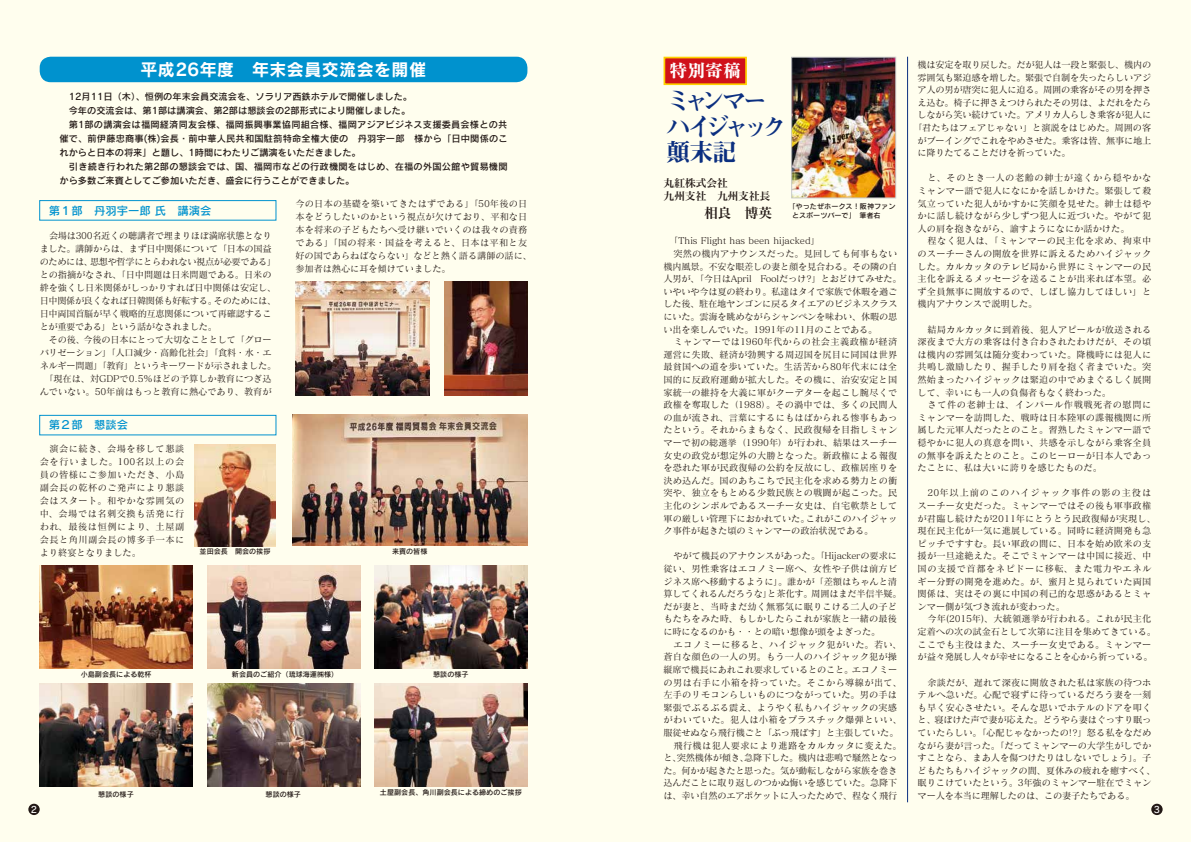
<style>
.page{position:relative;width:1191px;height:842px;background:#fffeee}
.page>*{position:absolute;margin:0;border:0;box-sizing:border-box;transform-origin:0 0}
.t1{font:24.8px/26px "Midashi Min Pro MA31";letter-spacing:-.22em;color:#0b2f80}
.t2{font:24.1px "Midashi Min Pro MA31";color:#0b2f80}
.t3{font:17.9px "Matisse Pro B";color:#fff}
.t4{font:17px "Rodin Pro B";letter-spacing:.025em;color:#fff}
.t5{font:13.5px "Hira Min Pro W6";color:#221815}
.t6{font:11.3px "Rodin Pro DB";color:#0092ce}
.t7{font:10.6px/13px "Hira Min Pro W6";letter-spacing:.01em;color:#221815}
.t8{font:9.2px/12.6px "Matisse Pro M";color:#221815;text-align:justify}
.t9{font:9.2px "Matisse Pro M";letter-spacing:-.025em;color:#221815}
.t10{font:9.2px/13px "Matisse Pro M";letter-spacing:-.03em;color:#221815}
.t11{font:9.2px/14px "Rodin Pro DB";color:#221815}
.t12{font:9.2px "Matisse Pro M";letter-spacing:.04em;color:#221815}
.t13{font:9.2px "Matisse Pro M";letter-spacing:-.02em;color:#221815}
.t14{font:9.2px "Matisse Pro M";letter-spacing:.02em;color:#221815}
.t15{font:9.2px "Matisse Pro M";letter-spacing:.035em;color:#221815}
.t16{font:9px "Rodin Pro DB";color:#fff}
.t17{font:7.1px/8.9px "Rodin Pro DB";color:#221815}
</style>
<div class="page">
<div style="left:1151px;top:804px;width:11px;height:11px;background:#221815;border-radius:50%"></div>
<div style="left:28px;top:804px;width:12px;height:11px;background:#221815;border-radius:50%"></div>
<div style="left:40px;top:57px;width:487px;height:25px;background:#0092ce;border-radius:11px"></div>
<img style="left:295px;top:282px;width:134px;height:113px">
<img style="left:444px;top:282px;width:83px;height:113px">
<div style="left:39px;top:200px;width:237px;height:21px;border:1px solid #0092ce"></div>
<div style="left:39px;top:415px;width:237px;height:20px;border:1px solid #0092ce"></div>
<div style="left:664px;top:58px;width:82px;height:26px;background:#d0121b"></div>
<div style="left:663px;top:57px;width:84px;height:28px;border:2px solid #fdd000"></div>
<hr style="left:907px;top:57px;width:1px;height:745px;background:#0b2f80">
<img style="left:793px;top:59px;width:101px;height:137px">
<div style="left:791px;top:57px;width:105px;height:141px;border:1px solid #c9caca"></div>
<img style="left:194px;top:444px;width:81px;height:102px">
<img style="left:292px;top:415px;width:235px;height:131px">
<img style="left:207px;top:566px;width:153px;height:103px">
<img style="left:207px;top:683px;width:153px;height:103px">
<img style="left:40px;top:683px;width:153px;height:103px">
<img style="left:40px;top:565px;width:153px;height:103px">
<img style="left:374px;top:683px;width:153px;height:103px">
<img style="left:374px;top:565px;width:153px;height:103px">
<h3 class="t4" style="left:140px;top:58px;width:287px">平成26年度　年末会員交流会を開催</h3>
<p class="t11" style="left:60px;top:89px;width:450px">　12月11日（木）、恒例の年末会員交流会を、ソラリア西鉄ホテルで開催しました。<br>　今年の交流会は、第1部は講演会、第2部は懇談会の2部形式により開催しました。<br>　第1部の講演会は福岡経済同友会様、福岡振興事業協同組合様、福岡アジアビジネス支援委員会様との共催で、前伊藤忠商事(株)会長・前中華人民共和国駐箚特命全権大使の　丹羽宇一郎　様から「日中関係のこれからと日本の将来」と題し、1時間にわたりご講演をいただきました。<br>　引き続き行われた第2部の懇談会では、国、福岡市などの行政機関をはじめ、在福の外国公館や貿易機関から多数ご来賓としてご参加いただき、盛会に行うことができました。</p>
<p class="t6" style="left:49px;top:203px;width:164px">第１部　丹羽宇一郎 氏　講演会</p>
<p class="t10" style="left:40px;top:228px;width:238px">　会場は300名近くの聴講者で埋まりほぼ満席状態となりました。講師からは、まず日中関係について「日本の国益のためには、思想や哲学にとらわれない視点が必要である」との指摘がなされ、「日中問題は日米問題である。日米の絆を強くし日米関係がしっかりすれば日中関係は安定し、日中関係が良くなれば日韓関係も好転する。そのためには、日中両国首脳が早く戦略的互恵関係について再確認することが重要である」という話がなされました。<br>　その後、今後の日本にとって大切なこととして「グローバリゼーション」「人口減少・高齢化社会」「食料・水・エネルギー問題」「教育」というキーワードが示されました。　「現在は、対GDPで0.5%ほどの予算しか教育につぎ込んでいない。50年前はもっと教育に熱心であり、教育が</p>
<p class="t6" style="left:49px;top:418px;width:81px">第２部　懇談会</p>
<p class="t8" style="left:295px;top:197px;width:238px;line-height:13px;text-align:left">今の日本の基礎を築いてきたはずである」「50年後の日本をどうしたいのかという視点が欠けており、平和な日本を将来の子どもたちへ受け継いでいくのは我々の責務である」「国の将来・国益を考えると、日本は平和と友好の国であらねばならない」などと熱く語る講師の話に、参加者は熱心に耳を傾けていました。</p>
<p class="t8" style="left:40px;top:442px;width:146px;line-height:13px">　演会に続き、会場を移して懇談会を行いました。100名以上の会員の皆様にご参加いただき、小島副会長の乾杯のご発声により懇談会はスタート。和やかな雰囲気の中、会場では名刺交換も活発に行われ、最後は恒例により、土屋副会長と角川副会長の博多手一本により終宴となりました。</p>
<p class="t17" style="left:200px;top:547px;width:72px">並田会長　開会の挨拶</p>
<p class="t17" style="left:392px;top:547px;width:37px">来賓の皆様</p>
<p class="t17" style="left:81px;top:669px;width:72px">小島副会長による乾杯</p>
<p class="t17" style="left:232px;top:669px;width:108px">新会員のご紹介（琉球海運㈱様）</p>
<p class="t17" style="left:433px;top:669px;width:37px">懇談の様子</p>
<p class="t17" style="left:98px;top:789px;width:37px">懇談の様子</p>
<p class="t17" style="left:266px;top:789px;width:37px">懇談の様子</p>
<p class="t17" style="left:380px;top:788px;width:143px">土屋副会長、角川副会長による締めのご挨拶</p>
<h3 class="t3" style="left:669px;top:59px;width:73px">特別寄稿</h3>
<h1 class="t1" style="left:666px;top:85px;width:121px">ミャンマーハイジャック</h1>
<h2 class="t2" style="left:666px;top:134px;width:72px">顛末記</h2>
<p class="t7" style="left:663px;top:175px;width:109px">丸紅株式会社<br>九州支社　九州支社長</p>
<h3 class="t5" style="left:704px;top:201px;width:69px">相良　博英</h3>
<p class="t17" style="left:792px;top:201px;width:105px;text-indent:-4px">「やったぜホークス！阪神ファンとスポーツバーで」　筆者右</p>
<p class="t8" style="left:669px;top:234px;width:153px">「This Flight has been hijacked」</p>
<p class="t8" style="left:673px;top:247px;width:225px">突然の機内アナウンスだった。見回しても何事もない</p>
<p class="t9" style="left:663px;top:260px;width:235px">機内風景。不安な眼差しの妻と顔を見合わる。その隣の白</p>
<p class="t9" style="left:663px;top:273px;width:240px">人男が、｢今日はApril　Foolだっけ?｣とおどけてみせた。</p>
<p class="t9" style="left:663px;top:286px;width:235px">いやいや今は夏の終わり。私達はタイで家族で休暇を過ご</p>
<p class="t9" style="left:663px;top:298px;width:235px">した後、駐在地ヤンゴンに戻るタイエアのビジネスクラス</p>
<p class="t9" style="left:663px;top:311px;width:235px">にいた。雲海を眺めながらシャンペンを味わい、休暇の思</p>
<p class="t9" style="left:663px;top:323px;width:215px">い出を楽しんでいた。1991年の11月のことである。</p>
<p class="t12" style="left:673px;top:336px;width:225px">ミャンマーでは1960年代からの社会主義政権が経済</p>
<p class="t8" style="left:663px;top:348px;width:235px">運営に失敗、経済が勃興する周辺国を尻目に同国は世界</p>
<p class="t8" style="left:663px;top:360px;width:235px">最貧国への道を歩いていた。生活苦から80年代末には全</p>
<p class="t8" style="left:663px;top:373px;width:235px">国的に反政府運動が拡大した。その機に、治安安定と国</p>
<p class="t8" style="left:663px;top:386px;width:235px">家統一の維持を大義に軍がクーデターを起こし腕尽くで</p>
<p class="t14" style="left:663px;top:399px;width:235px">政権を奪取した（1988）。その渦中では、多くの民間人</p>
<p class="t8" style="left:663px;top:411px;width:235px">の血が流され、言葉にするにもはばかられる惨事もあっ</p>
<p class="t8" style="left:663px;top:423px;width:235px">たという。それからまもなく、民政復帰を目指しミャン</p>
<p class="t8" style="left:663px;top:436px;width:235px">マーで初の総選挙（1990年）が行われ、結果はスーチー</p>
<p class="t8" style="left:663px;top:449px;width:235px">女史の政党が想定外の大勝となった。新政権による報復</p>
<p class="t8" style="left:663px;top:461px;width:235px">を恐れた軍が民政復帰の公約を反故にし、政権居座りを</p>
<p class="t8" style="left:663px;top:474px;width:235px">決め込んだ。国のあちこちで民主化を求める勢力との衝</p>
<p class="t8" style="left:663px;top:486px;width:235px">突や、独立をもとめる少数民族との戦闘が起こった。民</p>
<p class="t8" style="left:663px;top:499px;width:235px">主化のシンボルであるスーチー女史は、自宅軟禁として</p>
<p class="t8" style="left:663px;top:512px;width:235px">軍の厳しい管理下におかれていた。これがこのハイジャッ</p>
<p class="t8" style="left:663px;top:524px;width:211px">ク事件が起きた頃のミャンマーの政治状況である。</p>
<p class="t8" style="left:663px;top:549px;width:240px;text-align:left;text-indent:10px">やがて機長のアナウンスがあった。「Hijackerの要求に従い、男性乗客はエコノミー席へ、女性や子供は前方ビジネス席へ移動するように」。誰かが「差額はちゃんと清算してくれるんだろうな」と茶化す。周囲はまだ半信半疑。だが妻と、当時まだ幼く無邪気に眠りこける二人の子どもたちをみた時、もしかしたらこれが家族と一緒の最後に時になるのかも・・との暗い想像が頭をよぎった。</p>
<p class="t12" style="left:673px;top:638px;width:230px">エコノミーに移ると、ハイジャック犯がいた。若い、</p>
<p class="t8" style="left:663px;top:650px;width:235px">蒼白な顔色の一人の男。もう一人のハイジャック犯が操</p>
<p class="t13" style="left:663px;top:664px;width:235px">縦席で機長にあれこれ要求しているとのこと。エコノミー</p>
<p class="t12" style="left:663px;top:676px;width:240px">の男は右手に小箱を持っていた。そこから導線が出て、</p>
<p class="t8" style="left:663px;top:688px;width:235px">左手のリモコンらしいものにつながっていた。男の手は</p>
<p class="t8" style="left:663px;top:701px;width:235px">緊張でぶるぶる震え、ようやく私もハイジャックの実感</p>
<p class="t12" style="left:663px;top:714px;width:240px">がわいていた。犯人は小箱をプラスチック爆弾といい、</p>
<p class="t13" style="left:663px;top:727px;width:236px">服従せぬなら飛行機ごと「ぶっ飛ばす」と主張していた。</p>
<p class="t15" style="left:673px;top:739px;width:230px">飛行機は犯人要求により進路をカルカッタに変えた。</p>
<p class="t9" style="left:663px;top:752px;width:235px">と、突然機体が傾き、急降下した。機内は悲鳴で騒然となっ</p>
<p class="t9" style="left:663px;top:764px;width:235px">た。何かが起きたと思った。気が動転しながら家族を巻き</p>
<p class="t9" style="left:663px;top:777px;width:235px">込んだことに取り返しのつかぬ悔いを感じていた。急降下</p>
<p class="t9" style="left:663px;top:790px;width:235px">は、幸い自然のエアポケットに入ったためで、程なく飛行</p>
<p class="t9" style="left:917px;top:59px;width:235px">機は安定を取り戻した。だが犯人は一段と緊張し、機内の</p>
<p class="t9" style="left:917px;top:71px;width:235px">雰囲気も緊迫感を増した。緊張で自制を失ったらしいアジ</p>
<p class="t9" style="left:917px;top:84px;width:235px">ア人の男が唐突に犯人に迫る。周囲の乗客がその男を押さ</p>
<p class="t9" style="left:917px;top:97px;width:235px">え込む。椅子に押さえつけられたその男は、よだれをたら</p>
<p class="t9" style="left:917px;top:109px;width:235px">しながら笑い続けていた。アメリカ人らしき乗客が犯人に</p>
<p class="t8" style="left:913px;top:121px;width:240px">「君たちはフェアじゃない」と演説をはじめた。周囲の客</p>
<p class="t9" style="left:917px;top:134px;width:235px">がブーイングでこれをやめさせた。乗客は皆、無事に地上</p>
<p class="t9" style="left:917px;top:147px;width:154px">に降りたてることだけを祈っていた。</p>
<p class="t8" style="left:917px;top:171px;width:235px;text-indent:10px">と、そのとき一人の老齢の紳士が遠くから穏やかなミャンマー語で犯人になにかを話しかけた。緊張して殺気立っていた犯人がかすかに笑顔を見せた。紳士は穏やかに話し続けながら少しずつ犯人に近づいた。やがて犯人の肩を抱きながら、諭すようになにか話かけた。</p>
<p class="t8" style="left:917px;top:234px;width:235px;text-indent:10px">程なく犯人は、「ミャンマーの民主化を求め、拘束中のスーチーさんの開放を世界に訴えるためハイジャックした。カルカッタのテレビ局から世界にミャンマーの民主化を訴えるメッセージを送ることが出来れば本望。必ず全員無事に開放するので、しばし協力してほしい」と機内アナウンスで説明した。</p>
<p class="t8" style="left:917px;top:323px;width:235px;text-indent:10px">結局カルカッタに到着後、犯人アピールが放送される深夜まで大方の乗客は付き合わされたわけだが、その頃は機内の雰囲気は随分変わっていた。降機時には犯人に共鳴し激励したり、握手したり肩を抱く者までいた。突然始まったハイジャックは緊迫の中でめまぐるしく展開して、幸いにも一人の負傷者もなく終わった。</p>
<p class="t8" style="left:917px;top:398px;width:235px;text-indent:10px">さて件の老紳士は、インパール作戦戦死者の慰問にミャンマーを訪問した、戦時は日本陸軍の諜報機関に所属した元軍人だったとのこと。習熟したミャンマー語で穏やかに犯人の真意を問い、共感を示しながら乗客全員の無事を訴えたとのこと。このヒーローが日本人であったことに、私は大いに誇りを感じたものだ。</p>
<p class="t8" style="left:917px;top:486px;width:240px;text-align:left;text-indent:10px">20年以上前のこのハイジャック事件の影の主役はスーチー女史だった。ミャンマーではその後も軍事政権が君臨し続けたが2011年にとうとう民政復帰が実現し、現在民主化が一気に進展している。同時に経済開発も急ピッチですすむ。長い軍政の間に、日本を始め欧米の支援が一旦途絶えた。そこでミャンマーは中国に接近、中国の支援で首都をネピドーに移転、また電力やエネルギー分野の開発を進めた。が、蜜月と見られていた両国関係は、実はその裏に中国の利己的な思惑があるとミャンマー側が気づき流れが変わった。</p>
<p class="t8" style="left:917px;top:612px;width:240px;text-align:center">今年(2015年)、大統領選挙が行われる。これが民主化<br>定着への次の試金石として次第に注目を集めてきている。ここでも主役はまた、スーチー女史である。ミャンマーが益々発展し人々が幸せになることを心から祈っている。</p>
<p class="t8" style="left:917px;top:675px;width:240px;text-align:left;text-indent:10px">余談だが、遅れて深夜に開放された私は家族の待つホテルへ急いだ。心配で寝ずに待っているだろう妻を一刻も早く安心させたい。そんな思いでホテルのドアを叩くと、寝ぼけた声で妻が応えた。どうやら妻はぐっすり眠っていたらしい。「心配じゃなかったの!?」怒る私をなだめながら妻が言った。「だってミャンマーの大学生がしでかすことなら、まあ人を傷つけたりはしないでしょう」。子どもたちもハイジャックの間、夏休みの疲れを癒すべく、眠りこけていたという。3年強のミャンマー駐在でミャンマー人を本当に理解したのは、この妻子たちである。</p>
<p class="t16" style="left:31px;top:803px;width:8px">2</p>
<p class="t16" style="left:1153px;top:803px;width:8px">3</p>
</div>
